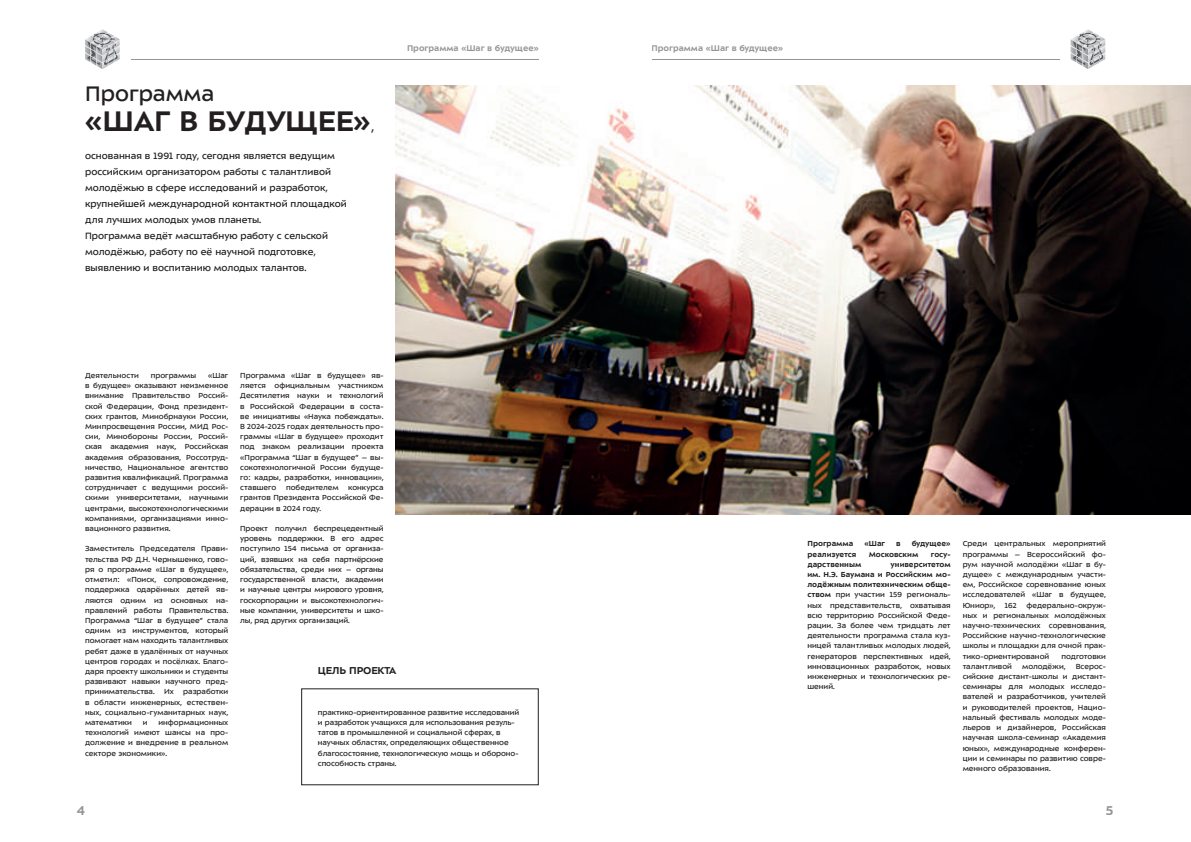
<style>
.page{position:relative;width:1191px;height:842px;background:#fff}
.page>*{position:absolute;margin:0;border:0;box-sizing:border-box;transform-origin:0 0}
.t1{font:700 31px "ALS Sector";color:#231f20}
.t2{font:23px "ALS Sector";color:#231f20}
.t3{font:700 14px "ALS Sector";color:#939598}
.t4{font:13px "ALS Sector";color:#231f20}
.t5{font:700 11px "ALS Sector";letter-spacing:-.01em;color:#231f20}
.t6{font:10px/16px "ALS Sector";color:#231f20}
.t7{font:700 9px "ALS Sector";color:#939598}
.t8{font:8px/10.2px "ALS Sector";color:#231f20;text-align:justify}
.t9{font:700 8px "ALS Sector";color:#231f20}
.t10{font:700 8px "ALS Sector";letter-spacing:-.02em;color:#231f20}
.s1{font-weight:700}
</style>
<div class="page">
<svg style="left:85px;top:29px;width:35px;height:40px"></svg>
<svg style="left:1070px;top:29px;width:35px;height:40px"></svg>
<hr style="left:132px;top:59px;width:407px;height:1px;background:#939598">
<hr style="left:652px;top:59px;width:407px;height:1px;background:#939598">
<img style="left:395px;top:85px;width:796px;height:430px">
<h2 class="t2" style="left:85px;top:81px;width:131px">Программа</h2>
<h1 class="t1" style="left:85px;top:105px;width:287px">«ШАГ В БУДУЩЕЕ»</h1>
<h3 class="t4" style="left:371px;top:120px;width:4px">,</h3>
<p class="t6" style="left:85px;top:147px;width:263px">основанная в 1991 году, сегодня является ведущим российским организатором работы с талантливой молодёжью в сфере исследований и разработок, крупнейшей международной контактной площадкой для лучших молодых умов планеты.<br>Программа ведёт масштабную работу с сельской молодёжью, работу по её научной подготовке, выявлению и воспитанию молодых талантов.</p>
<p class="t7" style="left:407px;top:43px;width:133px">Программа «Шаг в будущее»</p>
<p class="t8" style="left:85px;top:370px;width:145px;text-indent:123px">«Шаг в будущее» оказывают неизменное внимание Правительство Россий&shy;ской Федерации, Фонд президент&shy;ских грантов, Минобрнауки России, Минпросвещения России, МИД Рос&shy;сии, Минобороны России, Россий&shy;ская академия наук, Российская академия образования, Россотруд&shy;ничество, Национальное агентство развития квалификаций. Программа сотрудничает с ведущими россий&shy;скими университетами, научными центрами, высокотехнологическими компаниями, организациями инно&shy;вационного развития.</p>
<p class="t8" style="left:85px;top:544px;width:145px">Заместитель Председателя Прави&shy;тельства РФ Д.Н. Чернышенко, гово&shy;ря о программе «Шаг в будущее», отметил: «Поиск, сопровождение, поддержка одарённых детей яв&shy;ляются одним из основных на&shy;правлений работы Правительства.<br>Программа “Шаг в будущее” стала одним из инструментов, который помогает нам находить талантливых ребят даже в удалённых от научных центров городах и посёлках. Благо&shy;даря проекту школьники и студенты развивают навыки научного пред&shy;принимательства. Их разработки в области инженерных, естествен&shy;ных, социально-гуманитарных наук, математики</p>
<p class="t8" style="left:85px;top:370px;width:55px">Деятельности</p>
<p class="t8" style="left:151px;top:370px;width:47px">программы</p>
<p class="t8" style="left:85px;top:717px;width:145px;text-indent:73px">информационных технологий имеют шансы на про&shy;должение и внедрение в реальном секторе экономики».</p>
<p class="t8" style="left:143px;top:717px;width:6px">и</p>
<p class="t8" style="left:240px;top:370px;width:145px">Программа «Шаг в будущее» яв&shy;ляется официальным участником Десятилетия науки и технологий в Российской Федерации в соста&shy;ве инициативы «Наука побеждать».<br>В 2024-2025 годах деятельность про&shy;граммы «Шаг в будущее» проходит под знаком реализации проекта «Программа “Шаг в будущее” – вы&shy;сокотехнологичной России будуще&shy;го: кадры, разработки, инновации», ставшего победителем конкурса грантов Президента Российской Фе&shy;дерации в 2024 году.</p>
<p class="t8" style="left:240px;top:523px;width:145px">Проект получил беспрецедентный уровень поддержки. В его адрес поступило 154 письма от организа&shy;ций, взявших на себя партнёрские обязательства, среди них – органы государственной власти, академии и научные центры мирового уровня, госкорпорации и высокотехнологич&shy;ные компании, университеты и шко&shy;лы, ряд других организаций.</p>
<h3 class="t5" style="left:318px;top:665px;width:80px">ЦЕЛЬ ПРОЕКТА</h3>
<p class="t8" style="left:318px;top:707px;width:203px;text-align:left">практико-ориентированное развитие исследований и разработок учащихся для использования резуль&shy;татов в промышленной и социальной сферах, в научных областях, определяющих общественное благосостояние, технологическую мощь и обороно&shy;способность страны.</p>
<p class="t7" style="left:651px;top:43px;width:133px">Программа «Шаг в будущее»</p>
<p class="t9" style="left:807px;top:540px;width:47px">Программа</p>
<p class="t9" style="left:864px;top:540px;width:22px">«Шаг</p>
<p class="t9" style="left:896px;top:540px;width:6px">в</p>
<p class="t10" style="left:911px;top:540px;width:40px">будущее»</p>
<p class="t9" style="left:807px;top:550px;width:50px">реализуется</p>
<p class="t9" style="left:868px;top:550px;width:51px">Московским</p>
<p class="t9" style="left:931px;top:550px;width:21px">госу-</p>
<p class="t9" style="left:807px;top:560px;width:55px">дарственным</p>
<p class="t8" style="left:807px;top:559px;width:145px;text-indent:83px"><span class="s1">университетом им. Н.Э. Баумана и Российским мо&shy;лодёжным политехническим обще&shy;ством</span> при участии 159 региональ&shy;ных представительств, охватывая всю территорию Российской Феде&shy;рации. За более чем тридцать лет деятельности программа стала куз&shy;ницей талантливых молодых людей, генераторов перспективных идей, инновационных разработок, новых инженерных и технологических ре&shy;шений.</p>
<p class="t8" style="left:962px;top:539px;width:145px">Среди центральных мероприятий программы – Всероссийский фо&shy;рум научной молодёжи «Шаг в бу&shy;дущее» с международным участи&shy;ем, Российское соревнование юных исследователей «Шаг в будущее, Юниор», 162 федерально-окруж&shy;ных и региональных молодёжных научно-технических соревнования, Российские научно-технологические школы и площадки для очной прак&shy;тико-ориентированой</p>
<p class="t8" style="left:1061px;top:651px;width:46px">подготовки</p>
<p class="t8" style="left:962px;top:661px;width:51px">талантливой</p>
<p class="t8" style="left:1022px;top:661px;width:45px">молодёжи,</p>
<p class="t8" style="left:962px;top:661px;width:145px;text-indent:113px">Всерос&shy;сийские дистант-школы и дистант&shy;семинары для молодых исследо&shy;вателей и разработчиков, учителей и руководителей проектов, Нацио&shy;нальный фестиваль молодых моде&shy;льеров и дизайнеров, Российская научная школа-семинар «Академия юных», международные конферен&shy;ции и семинары по развитию совре&shy;менного образования.</p>
<h3 class="t3" style="left:76px;top:803px;width:10px">4</h3>
<h3 class="t3" style="left:1106px;top:803px;width:9px">5</h3>
</div>
